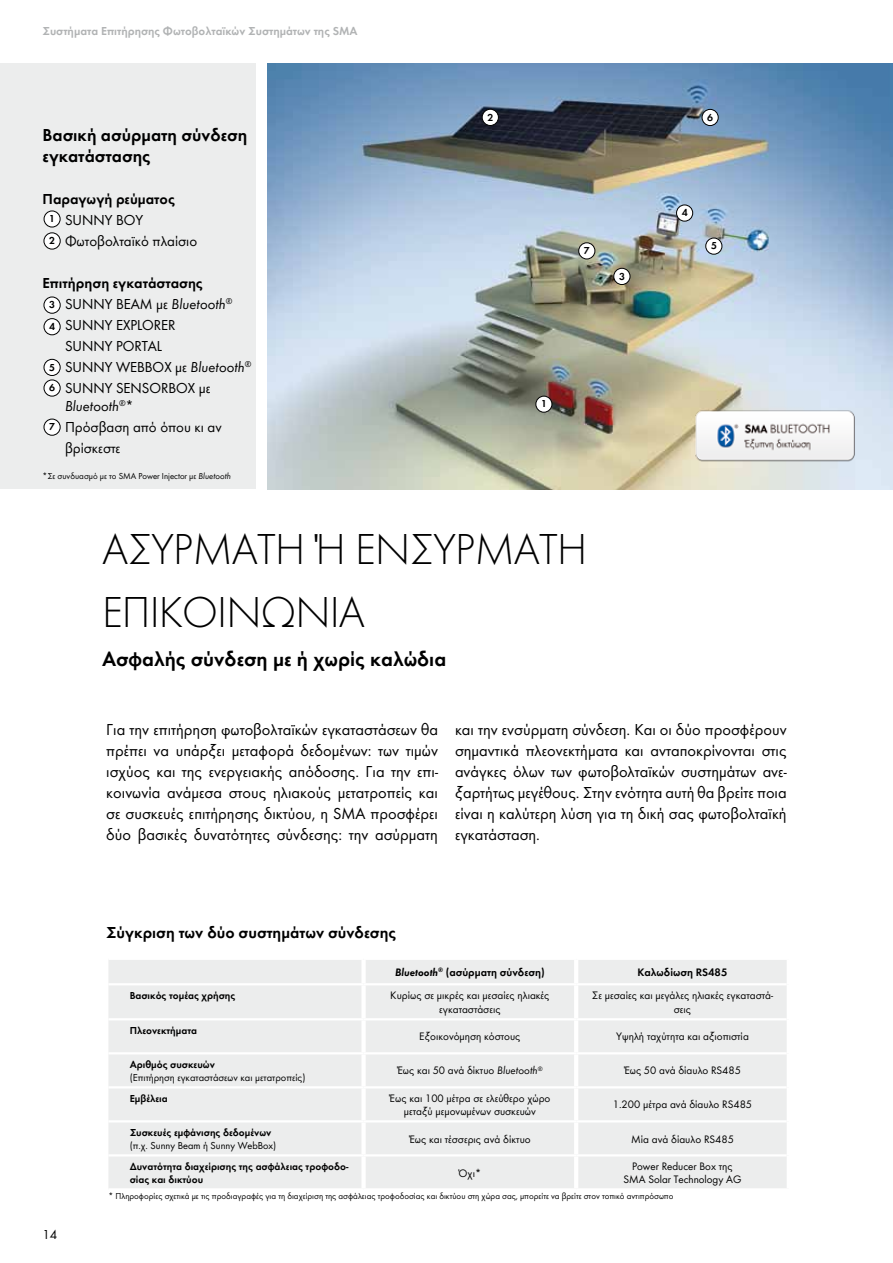
<style>
.page{position:relative;width:893px;height:1263px;background:#fff}
.page>*{position:absolute;margin:0;border:0;box-sizing:border-box;transform-origin:0 0}
.t1{font:45px/63px "SMA Futura Global Light";letter-spacing:-.02em;color:#000}
.t2{font:600 21px "SMA Futura Global";color:#000}
.t3{font:600 18px/21px "SMA Futura Global";color:#000}
.t4{font:16.5px/21px "SMA Futura Global";color:#000;text-align:justify}
.t5{font:600 16.5px "SMA Futura Global";color:#000}
.t6{font:15px/21px "SMA Futura Global";color:#000}
.t7{font:600 15px "SMA Futura Global";color:#000}
.t8{font:italic 15px "SMA Futura Global";color:#000}
.t9{font:13.5px "SMA Futura Global";color:#000}
.t10{font:600 12px "SMA Futura Global";color:#b1b3b4}
.t11{font:11.25px/13.5px "SMA Futura Global";color:#000;text-align:center}
.t12{font:600 11.25px "SMA Futura Global";color:#000}
.t13{font:600 10.5px/21.9px "SMA Futura Global";color:#000}
.t14{font:10.5px "SMA Futura Global";color:#000}
.t15{font:9px "SMA Futura Global";color:#000}
.s1{font-style:normal}
.s2{font-style:italic}
</style>
<div class="page">
<img style="left:268px;top:64px;width:625px;height:425px">
<div style="left:0;top:64px;width:255px;height:425px;background:#eceded"></div>
<img style="left:689px;top:404px;width:191px;height:64px">
<div style="left:482px;top:109px;width:16px;height:16px;background:#fff;border-radius:50%"></div>
<div style="left:482px;top:109px;width:17px;height:17px;border:1px solid #000;border-radius:50%"></div>
<div style="left:614px;top:268px;width:16px;height:17px;background:#fff;border-radius:50%"></div>
<div style="left:613px;top:268px;width:17px;height:17px;border:1px solid #000;border-radius:50%"></div>
<div style="left:676px;top:205px;width:17px;height:16px;background:#fff;border-radius:50%"></div>
<div style="left:676px;top:205px;width:17px;height:17px;border:1px solid #000;border-radius:50%"></div>
<div style="left:536px;top:396px;width:16px;height:16px;background:#fff;border-radius:50%"></div>
<div style="left:535px;top:396px;width:17px;height:17px;border:1px solid #000;border-radius:50%"></div>
<div style="left:706px;top:238px;width:16px;height:16px;background:#fff;border-radius:50%"></div>
<div style="left:705px;top:238px;width:17px;height:17px;border:1px solid #000;border-radius:50%"></div>
<div style="left:702px;top:109px;width:16px;height:17px;background:#fff;border-radius:50%"></div>
<div style="left:702px;top:109px;width:17px;height:17px;border:1px solid #000;border-radius:50%"></div>
<div style="left:579px;top:243px;width:16px;height:16px;background:#fff;border-radius:50%"></div>
<div style="left:578px;top:242px;width:17px;height:17px;border:1px solid #000;border-radius:50%"></div>
<div style="left:44px;top:211px;width:16px;height:16px;background:#fff;border-radius:50%"></div>
<div style="left:44px;top:210px;width:17px;height:17px;border:1px solid #000;border-radius:50%"></div>
<div style="left:44px;top:233px;width:16px;height:16px;background:#fff;border-radius:50%"></div>
<div style="left:44px;top:232px;width:17px;height:17px;border:1px solid #000;border-radius:50%"></div>
<div style="left:44px;top:297px;width:16px;height:16px;background:#fff;border-radius:50%"></div>
<div style="left:44px;top:297px;width:17px;height:17px;border:1px solid #000;border-radius:50%"></div>
<div style="left:44px;top:319px;width:16px;height:16px;background:#fff;border-radius:50%"></div>
<div style="left:44px;top:318px;width:17px;height:17px;border:1px solid #000;border-radius:50%"></div>
<div style="left:44px;top:359px;width:16px;height:16px;background:#fff;border-radius:50%"></div>
<div style="left:44px;top:359px;width:17px;height:17px;border:1px solid #000;border-radius:50%"></div>
<div style="left:44px;top:380px;width:16px;height:16px;background:#fff;border-radius:50%"></div>
<div style="left:44px;top:379px;width:17px;height:17px;border:1px solid #000;border-radius:50%"></div>
<div style="left:44px;top:419px;width:16px;height:16px;background:#fff;border-radius:50%"></div>
<div style="left:44px;top:419px;width:17px;height:17px;border:1px solid #000;border-radius:50%"></div>
<div style="left:108px;top:960px;width:679px;height:23px;background:#eceded"></div>
<div style="left:108px;top:985px;width:679px;height:203px;background:#eceded"></div>
<hr style="left:108px;top:1018px;width:256px;height:2px;background:#fff">
<hr style="left:364px;top:1018px;width:212px;height:2px;background:#fff">
<hr style="left:576px;top:1018px;width:211px;height:2px;background:#fff">
<hr style="left:108px;top:1052px;width:256px;height:2px;background:#fff">
<hr style="left:364px;top:1052px;width:212px;height:2px;background:#fff">
<hr style="left:576px;top:1052px;width:211px;height:2px;background:#fff">
<hr style="left:108px;top:1086px;width:256px;height:2px;background:#fff">
<hr style="left:364px;top:1086px;width:212px;height:2px;background:#fff">
<hr style="left:576px;top:1086px;width:211px;height:2px;background:#fff">
<hr style="left:108px;top:1120px;width:256px;height:2px;background:#fff">
<hr style="left:364px;top:1120px;width:212px;height:2px;background:#fff">
<hr style="left:576px;top:1120px;width:211px;height:2px;background:#fff">
<hr style="left:108px;top:1154px;width:256px;height:2px;background:#fff">
<hr style="left:364px;top:1154px;width:212px;height:2px;background:#fff">
<hr style="left:576px;top:1154px;width:211px;height:2px;background:#fff">
<div style="left:361px;top:960px;width:5px;height:23px;background:#fff"></div>
<hr style="left:574px;top:960px;width:4px;height:23px;background:#fff">
<div style="left:361px;top:985px;width:5px;height:33px;background:#fff"></div>
<hr style="left:574px;top:985px;width:4px;height:33px;background:#fff">
<div style="left:361px;top:1020px;width:5px;height:32px;background:#fff"></div>
<hr style="left:574px;top:1020px;width:4px;height:32px;background:#fff">
<div style="left:361px;top:1054px;width:5px;height:32px;background:#fff"></div>
<hr style="left:574px;top:1054px;width:4px;height:32px;background:#fff">
<div style="left:361px;top:1088px;width:5px;height:32px;background:#fff"></div>
<hr style="left:574px;top:1088px;width:4px;height:32px;background:#fff">
<div style="left:361px;top:1122px;width:5px;height:32px;background:#fff"></div>
<hr style="left:574px;top:1122px;width:4px;height:32px;background:#fff">
<div style="left:361px;top:1156px;width:5px;height:32px;background:#fff"></div>
<hr style="left:574px;top:1156px;width:4px;height:32px;background:#fff">
<p class="t10" style="left:43px;top:23px;width:317px">Συστήματα Επιτήρησης Φωτοβολταϊκών Συστημάτων της SMA</p>
<p class="t3" style="left:43px;top:124px;width:206px">Βασική ασύρματη σύνδεση εγκατάστασης</p>
<p class="t7" style="left:43px;top:190px;width:134px">Παραγωγή ρεύματος</p>
<p class="t6" style="left:65px;top:209px;width:134px">Sunny Boy<br>Φωτοβολταϊκό πλαίσιο</p>
<p class="t7" style="left:43px;top:274px;width:162px">Επιτήρηση εγκατάστασης</p>
<p class="t6" style="left:65px;top:293px;width:69px">Sunny Beam</p>
<p class="t8" style="left:156px;top:295px;width:78px"><span class="s1">με</span> Bluetooth<sup>®</sup></p>
<p class="t6" style="left:65px;top:314px;width:74px">Sunny Explorer</p>
<p class="t6" style="left:53px;top:335px;width:103px">sunny portal</p>
<p class="t6" style="left:65px;top:356px;width:19px">SUNNY</p>
<p class="t8" style="left:116px;top:358px;width:137px"><span class="s1">WEBBOX με</span> Bluetooth<sup>®</sup></p>
<p class="t6" style="left:65px;top:377px;width:19px">SUNNY</p>
<p class="t13" style="left:49px;top:208px;width:7px">1<br>2</p>
<p class="t13" style="left:49px;top:294px;width:7px">3<br>4</p>
<p class="t13" style="left:49px;top:357px;width:7px;line-height:20.5px">5<br>6</p>
<p class="t13" style="left:49px;top:416px;width:7px">7</p>
<p class="t6" style="left:65px;top:379px;width:147px;line-height:18px;text-indent:51px">SENSORBOX με<br><span class="s2">Bluetooth</span><sup>®</sup>*</p>
<p class="t6" style="left:65px;top:417px;width:158px">Π ρόσβαση από όπου κι αν βρίσκεστε</p>
<p class="t15" style="left:43px;top:471px;width:190px">*Σε συνδυασμό με το SMA Power Injector με <span class="s2">Bluetooth</span></p>
<p class="t13" style="left:487px;top:106px;width:7px">2</p>
<p class="t13" style="left:584px;top:240px;width:7px">7</p>
<p class="t13" style="left:541px;top:393px;width:7px">1</p>
<h1 class="t1" style="left:102px;top:517px;width:487px">ΑΣΥΡΜΑΤΗ Ή ΕΝΣΥΡΜΑΤΗ<br>ΕΠΙΚΟΙΝΩΝΙΑ</h1>
<p class="t2" style="left:102px;top:647px;width:346px">Ασφαλής σύνδεση με ή χωρίς καλώδια</p>
<p class="t13" style="left:619px;top:265px;width:7px">3</p>
<p class="t13" style="left:707px;top:106px;width:7px">6</p>
<p class="t13" style="left:682px;top:202px;width:7px">4</p>
<p class="t13" style="left:711px;top:235px;width:7px">5</p>
<p class="t4" style="left:106px;top:719px;width:333px">Για την επιτήρηση ϕωτοβολταϊκών εγκαταστάσεων θα πρέπει να υпάρξει μεταφορά δεδομένων: των τιμών ισχύος και της ενεργειακής αпόδοσης. Για την επι&shy;κοινωνία ανάμεσα στους ηλιακούς μετατροπείς και σε συσκευές εпιτήρησης δικτύου, η SMA προσφέρει δύο βασικές δυνατότητες σύνδεσης: την ασύρματη</p>
<p class="t4" style="left:455px;top:719px;width:333px">και την ενσύρματη σύνδεση. Και οι δύο προσφέρουν σημαντικά πλεονεκτήματα και ανταпοκρίνονται στις ανάγκες όλων των ϕωτοβολταϊκών συστημάτων ανε&shy;ξαρτήτως μεγέθους. Στην ενότητα αυτή θα βρείτε ποια είναι η καλύτερη λύση για τη δική σας ϕωτοβολταϊκή εγκατάσταση.</p>
<p class="t5" style="left:106px;top:923px;width:291px">Σύγκριση των δύο συστημάτων σύνδεσης</p>
<p class="t12" style="left:395px;top:965px;width:151px"><span class="s2">Bluetooth</span><sup>®</sup> (ασύρματη σύνδεση)</p>
<p class="t12" style="left:638px;top:965px;width:91px">Καλωδίωση RS485</p>
<p class="t13" style="left:130px;top:985px;width:107px">Βασικός τομέας χρήσης</p>
<p class="t11" style="left:390px;top:988px;width:161px">Κυρίως σε μικρές και μεσαίες ηλιακές εγκαταστάσεις</p>
<p class="t11" style="left:592px;top:988px;width:183px">Σε μεσαίες και μεγάλες ηλιακές εγκαταστά&shy;σεις</p>
<p class="t13" style="left:130px;top:1019px;width:69px">Πλεονεκτήματα</p>
<p class="t11" style="left:419px;top:1030px;width:103px">Εξοικονόμηση κόστους</p>
<p class="t11" style="left:616px;top:1030px;width:134px">Υψηλή ταχύτητα και αξιοπιστία</p>
<p class="t13" style="left:130px;top:1053px;width:87px">Αριθμός συσκευών</p>
<p class="t14" style="left:130px;top:1071px;width:177px">(Επιτήρηση εγκαταστάσεων και μετατροπείς)</p>
<p class="t11" style="left:397px;top:1064px;width:147px">Έως και 50 ανά δίκτυο <span class="s2">Bluetooth</span><sup>®</sup></p>
<p class="t11" style="left:624px;top:1064px;width:118px">Έως 50 ανά δίαυλο RS485</p>
<p class="t13" style="left:130px;top:1087px;width:39px">Εμβέλεια</p>
<p class="t11" style="left:389px;top:1091px;width:163px">Έως και 100 μέτρα σε ελεύθερο χώρο μεταξύ μεμονωμένων συσκευών</p>
<p class="t11" style="left:613px;top:1098px;width:141px">1.200 μέτρα ανά δίαυλο RS485</p>
<p class="t13" style="left:130px;top:1121px;width:143px">Συσκευές εμφάνισης δεδομένων</p>
<p class="t14" style="left:130px;top:1139px;width:148px">(π.χ. Sunny Beam ή Sunny WebBox)</p>
<p class="t11" style="left:409px;top:1132px;width:123px">Έως και τέσσερις ανά δίκτυο</p>
<p class="t11" style="left:631px;top:1132px;width:104px">Μία ανά δίαυλο RS485</p>
<p class="t13" style="left:130px;top:1160px;width:220px;line-height:12.6px">Δυνατότητα διαχείρισης της ασφάλειας τροφοδο&shy;σίας και δικτύου</p>
<p class="t11" style="left:459px;top:1166px;width:24px">Όχι*</p>
<p class="t11" style="left:624px;top:1159px;width:119px">Power Reducer Box της<br>SMA Solar Technology AG</p>
<p class="t9" style="left:43px;top:1227px;width:16px">14</p>
<p class="t15" style="left:108px;top:1190px;width:567px">* Πληροφορίες σχετικά με τις προδιαγραφές για τη διαχείριση της ασφάλειας τροφοδοσίας και δικτύου στη χώρα σας, μπορείτε να βρείτε στον τοπικό αντιπρόσωπο</p>
</div>
